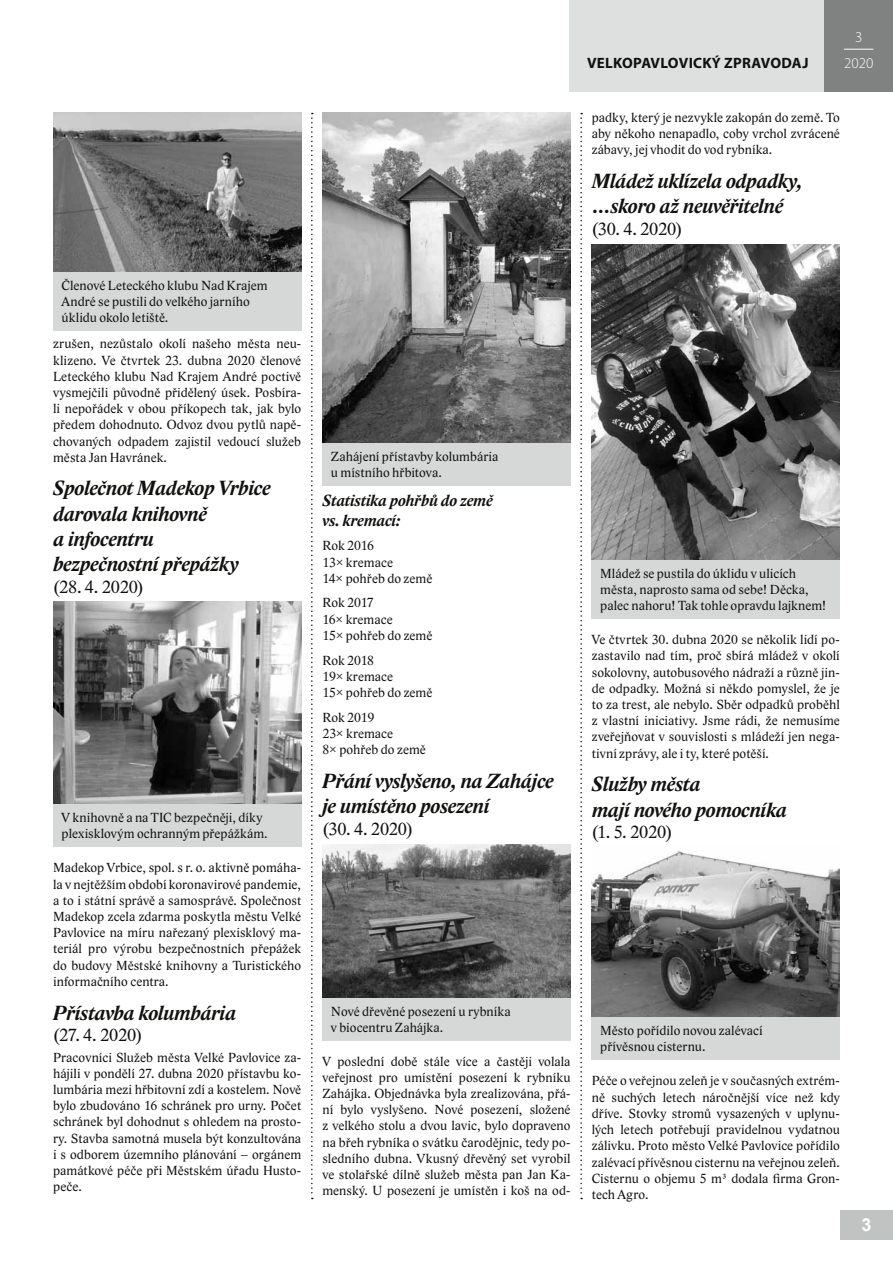
<style>
.page{position:relative;width:893px;height:1263px;background:#fff}
.page>*{position:absolute;margin:0;border:0;box-sizing:border-box;transform-origin:0 0}
.t1{font:italic 700 21px/25.2px "Lido ST";letter-spacing:-.005em;color:#11110f}
.t2{font:18px "Lido ST";color:#11110f}
.t3{font:700 18px "Arial";color:#fff}
.t4{font:italic 700 16.5px/19.8px "Lido ST";letter-spacing:-.005em;color:#11110f}
.t5{font:700 15px "Myriad Pro";letter-spacing:.02em;color:#11110f}
.t6{font:300 15px/25.8px "Myriad Pro";color:#fff;text-align:center}
.t7{font:13.5px/16.2px "Lido ST";letter-spacing:.005em;color:#11110f}
</style>
<div class="page">
<div style="left:569px;top:0;width:324px;height:91px;background:#dedfdf"></div>
<div style="left:840px;top:1210px;width:53px;height:29px;background:#c1c3c3"></div>
<div style="left:824px;top:0;width:69px;height:91px;background:#808281"></div>
<svg style="left:844px;top:49px;width:29px;height:1px"></svg>
<img style="left:53px;top:113px;width:248px;height:159px">
<img style="left:53px;top:601px;width:248px;height:203px">
<img style="left:322px;top:844px;width:248px;height:154px">
<img style="left:592px;top:851px;width:248px;height:166px">
<img style="left:592px;top:244px;width:248px;height:316px">
<img style="left:322px;top:113px;width:248px;height:330px">
<div style="left:53px;top:272px;width:248px;height:58px;background:#d6d7d7"></div>
<div style="left:53px;top:804px;width:248px;height:43px;background:#d6d7d7"></div>
<div style="left:322px;top:998px;width:248px;height:43px;background:#d6d7d7"></div>
<div style="left:592px;top:1017px;width:248px;height:43px;background:#d6d7d7"></div>
<div style="left:592px;top:560px;width:248px;height:59px;background:#d6d7d7"></div>
<div style="left:322px;top:443px;width:248px;height:43px;background:#d6d7d7"></div>
<svg style="left:311px;top:113px;width:2px;height:1086px"></svg>
<svg style="left:580px;top:113px;width:2px;height:1086px"></svg>
<p class="t5" style="left:587px;top:53px;width:223px">VELKOPAVLOVICKÝ ZPRAVODAJ</p>
<p class="t6" style="left:844px;top:24px;width:31px">3<br>2020</p>
<p class="t7" style="left:62px;top:277px;width:207px">Členové Leteckého klubu Nad Krajem<br>André se pustili do velkého jarního úklidu okolo letiště.</p>
<p class="t7" style="left:53px;top:336px;width:250px;text-align:justify">zrušen, nezůstalo okolí našeho města neu&shy;klizeno. Ve čtvrtek 23. dubna 2020 členové Leteckého klubu Nad Krajem André poctivě vysmejčili původně přidělený úsek. Posbíra&shy;li nepořádek v obou příkopech tak, jak bylo předem dohodnuto. Odvoz dvou pytlů napě&shy;chovaných odpadem zajistil vedoucí služeb města Jan Havránek.</p>
<h1 class="t1" style="left:53px;top:477px;width:219px">Společnot Madekop Vrbice darovala knihovně<br>a infocentru<br>bezpečnostní přepážky</h1>
<h2 class="t2" style="left:53px;top:576px;width:92px">(28. 4. 2020)</h2>
<p class="t7" style="left:62px;top:810px;width:207px">V knihovně a na TIC bezpečněji, díky plexisklovým ochranným přepážkám.</p>
<p class="t7" style="left:53px;top:860px;width:250px;text-align:justify">Madekop Vrbice, spol. s r. o. aktivně pomáha&shy;la v nejtěžším období koronavirové pandemie, a to i státní správě a samosprávě. Společnost Madekop zcela zdarma poskytla městu Velké Pavlovice na míru nařezaný plexisklový ma&shy;teriál pro výrobu bezpečnostních přepážek do budovy Městské knihovny a Turistického informačního centra.</p>
<h1 class="t1" style="left:53px;top:1001px;width:184px">Přístavba kolumbária</h1>
<h2 class="t2" style="left:53px;top:1024px;width:91px">(27. 4. 2020)</h2>
<p class="t7" style="left:53px;top:1049px;width:250px;text-align:justify">Pracovníci Služeb města Velké Pavlovice za&shy;hájili v pondělí 27. dubna 2020 přístavbu ko&shy;lumbária mezi hřbitovní zdí a kostelem. Nově bylo zbudováno 16 schránek pro urny. Počet schránek byl dohodnut s ohledem na prosto&shy;ry. Stavba samotná musela být konzultována i s odborem územního plánování – orgánem památkové péče při Městském úřadu Husto&shy;peče.</p>
<p class="t7" style="left:331px;top:449px;width:169px">Zahájení přístavby kolumbária u místního hřbitova.</p>
<p class="t4" style="left:322px;top:491px;width:172px">Statistika pohřbů do země vs. kremací:</p>
<p class="t7" style="left:322px;top:538px;width:111px">Rok 2016<br>13× kremace<br>14× pohřeb do země</p>
<p class="t7" style="left:322px;top:595px;width:111px">Rok 2017<br>16× kremace<br>15× pohřeb do země</p>
<p class="t7" style="left:322px;top:652px;width:111px">Rok 2018<br>19× kremace<br>15× pohřeb do země</p>
<p class="t7" style="left:322px;top:709px;width:105px">Rok 2019<br>23× kremace<br>8× pohřeb do země</p>
<h1 class="t1" style="left:322px;top:769px;width:233px">Přání vyslyšeno, na Zahájce je umístěno posezení</h1>
<h2 class="t2" style="left:322px;top:818px;width:92px">(30. 4. 2020)</h2>
<p class="t7" style="left:331px;top:1003px;width:181px">Nové dřevěné posezení u rybníka v biocentru Zahájka.</p>
<p class="t7" style="left:322px;top:1053px;width:250px;text-align:justify">V poslední době stále více a častěji volala veřejnost pro umístění posezení k rybníku Zahájka. Objednávka byla zrealizována, přá&shy;ní bylo vyslyšeno. Nové posezení, složené z velkého stolu a dvou lavic, bylo dopraveno na břeh rybníka o svátku čarodějnic, tedy po&shy;sledního dubna. Vkusný dřevěný set vyrobil ve stolařské dílně služeb města pan Jan Ka&shy;menský. U posezení je umístěn i koš na od-</p>
<p class="t7" style="left:592px;top:110px;width:250px;text-align:justify">padky, který je nezvykle zakopán do země. To aby někoho nenapadlo, coby vrchol zvrácené zábavy, jej vhodit do vod rybníka.</p>
<h1 class="t1" style="left:592px;top:169px;width:212px">Mládež uklízela odpadky, …skoro až neuvěřitelné</h1>
<h2 class="t2" style="left:592px;top:218px;width:92px">(30. 4. 2020)</h2>
<p class="t7" style="left:600px;top:565px;width:228px">Mládež se pustila do úklidu v ulicích města, naprosto sama od sebe! Děcka, palec nahoru! Tak tohle opravdu lajknem!</p>
<p class="t7" style="left:592px;top:632px;width:250px;text-align:justify">Ve čtvrtek 30. dubna 2020 se několik lidí po&shy;zastavilo nad tím, proč sbírá mládež v okolí sokolovny, autobusového nádraží a různě jin&shy;de odpadky. Možná si někdo pomyslel, že je to za trest, ale nebylo. Sběr odpadků proběhl z vlastní iniciativy. Jsme rádi, že nemusíme zveřejňovat v souvislosti s mládeží jen nega&shy;tivní zprávy, ale i ty, které potěší.</p>
<h1 class="t1" style="left:592px;top:772px;width:197px">Služby města<br>mají nového pomocníka</h1>
<h2 class="t2" style="left:592px;top:821px;width:82px">(1. 5. 2020)</h2>
<p class="t7" style="left:600px;top:1023px;width:164px">Město pořídilo novou zalévací přívěsnou cisternu.</p>
<p class="t7" style="left:592px;top:1073px;width:250px;text-align:justify">Péče o veřejnou zeleň je v současných extrém&shy;ně suchých letech náročnější více než kdy dříve. Stovky stromů vysazených v uplynu&shy;lých letech potřebují pravidelnou vydatnou zálivku. Proto město Velké Pavlovice pořídilo zalévací přívěsnou cisternu na veřejnou zeleň.<br>Cisternu o objemu 5 m³ dodala firma Gron&shy;tech Agro.</p>
<h2 class="t3" style="left:861px;top:1212px;width:12px">3</h2>
</div>
